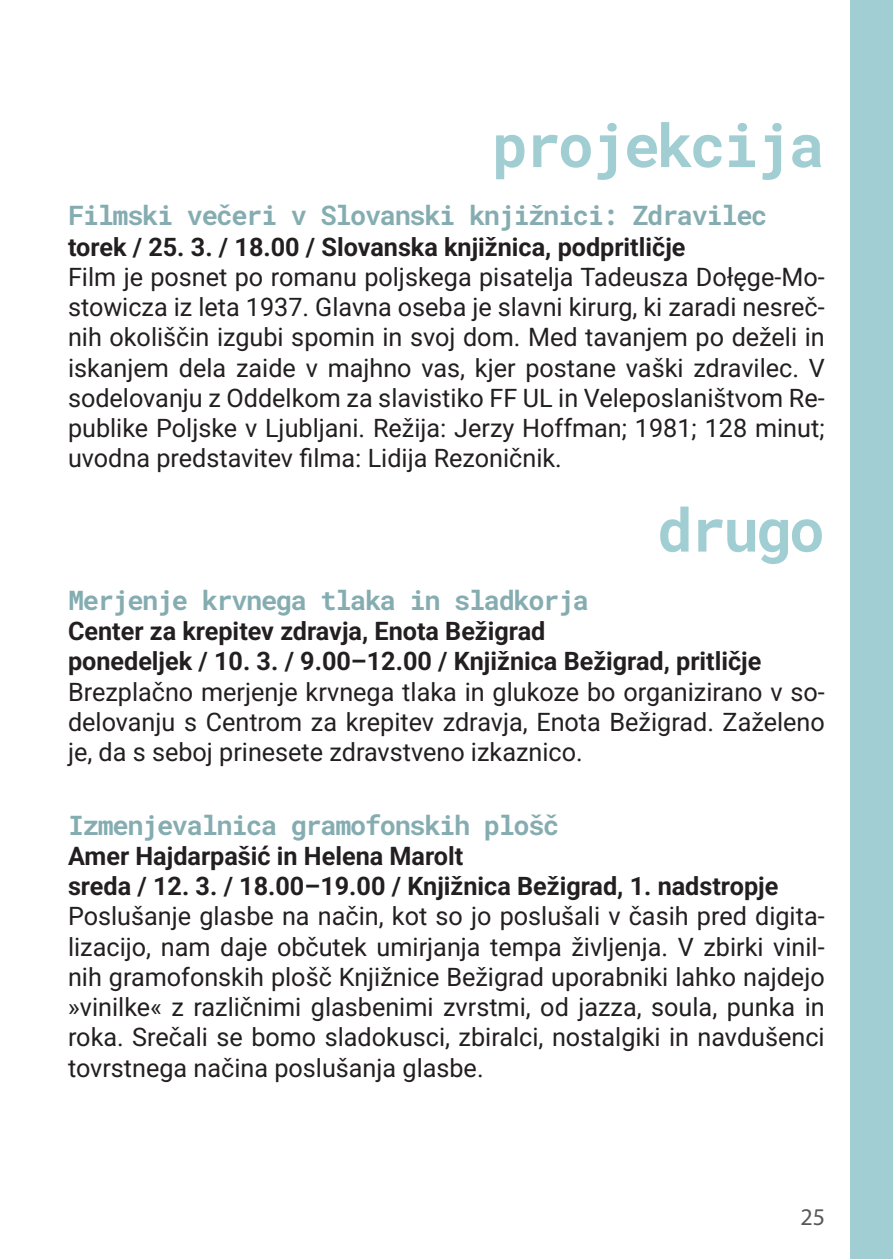
<style>
.page{position:relative;width:893px;height:1259px;background:#fff}
.page>*{position:absolute;margin:0;border:0;box-sizing:border-box;transform-origin:0 0}
.t1{font:700 60px "Roboto Mono";letter-spacing:-.05em;color:#a1ced2}
.t2{font:700 27px "Roboto Mono";letter-spacing:-.05em;color:#85adb1}
.t3{font:25.2px/30.3px "Roboto";color:#231f20;text-align:justify}
.t4{font:700 25.2px/30.3px "Roboto";color:#231f20}
.t5{font:24px "Myriad Pro";color:#57585a}
</style>
<div class="page">
<div style="left:850px;top:0;width:43px;height:1259px;background:#a1ced2"></div>
<h1 class="t1" style="left:492px;top:104px;width:334px">projekcija</h1>
<p class="t2" style="left:68px;top:197px;width:701px">Filmski večeri v Slovanski knjižnici: Zdravilec</p>
<p class="t4" style="left:68px;top:230px;width:619px">torek / 25. 3. / 18.00 / Slovanska knjižnica, podpritličje</p>
<p class="t3" style="left:68px;top:261px;width:758px">Film je posnet po romanu poljskega pisatelja Tadeusza Dołęge-Mo&shy;stowicza iz leta 1937. Glavna oseba je slavni kirurg, ki zaradi nesreč&shy;nih okoliščin izgubi spomin in svoj dom. Med tavanjem po deželi in iskanjem dela zaide v majhno vas, kjer postane vaški zdravilec. V sodelovanju z Oddelkom za slavistiko FF UL in Veleposlaništvom Re&shy;publike Poljske v Ljubljani. Režija: Jerzy Hoffman; 1981; 128 minut; uvodna predstavitev filma: Lidija Rezoničnik.</p>
<h1 class="t1" style="left:657px;top:489px;width:169px">drugo</h1>
<p class="t2" style="left:68px;top:581px;width:523px">Merjenje krvnega tlaka in sladkorja</p>
<p class="t4" style="left:68px;top:615px;width:695px">Center za krepitev zdravja, Enota Bežigrad<br>ponedeljek / 10. 3. / 9.00–12.00 / Knjižnica Bežigrad, pritličje</p>
<p class="t3" style="left:68px;top:675px;width:758px">Brezplačno merjenje krvnega tlaka in glukoze bo organizirano v so&shy;delovanju s Centrom za krepitev zdravja, Enota Bežigrad. Zaželeno je, da s seboj prinesete zdravstveno izkaznico.</p>
<p class="t2" style="left:68px;top:806px;width:493px">Izmenjevalnica gramofonskih plošč</p>
<p class="t4" style="left:68px;top:839px;width:712px">Amer Hajdarpašić in Helena Marolt<br>sreda / 12. 3. / 18.00–19.00 / Knjižnica Bežigrad, 1. nadstropje</p>
<p class="t3" style="left:68px;top:900px;width:758px">Poslušanje glasbe na način, kot so jo poslušali v časih pred digita&shy;lizacijo, nam daje občutek umirjanja tempa življenja. V zbirki vinil&shy;nih gramofonskih plošč Knjižnice Bežigrad uporabniki lahko najdejo »vinilke« z različnimi glasbenimi zvrstmi, od jazza, soula, punka in roka. Srečali se bomo sladokusci, zbiralci, nostalgiki in navdušenci tovrstnega načina poslušanja glasbe.</p>
<p class="t5" style="left:800px;top:1202px;width:26px">25</p>
</div>
